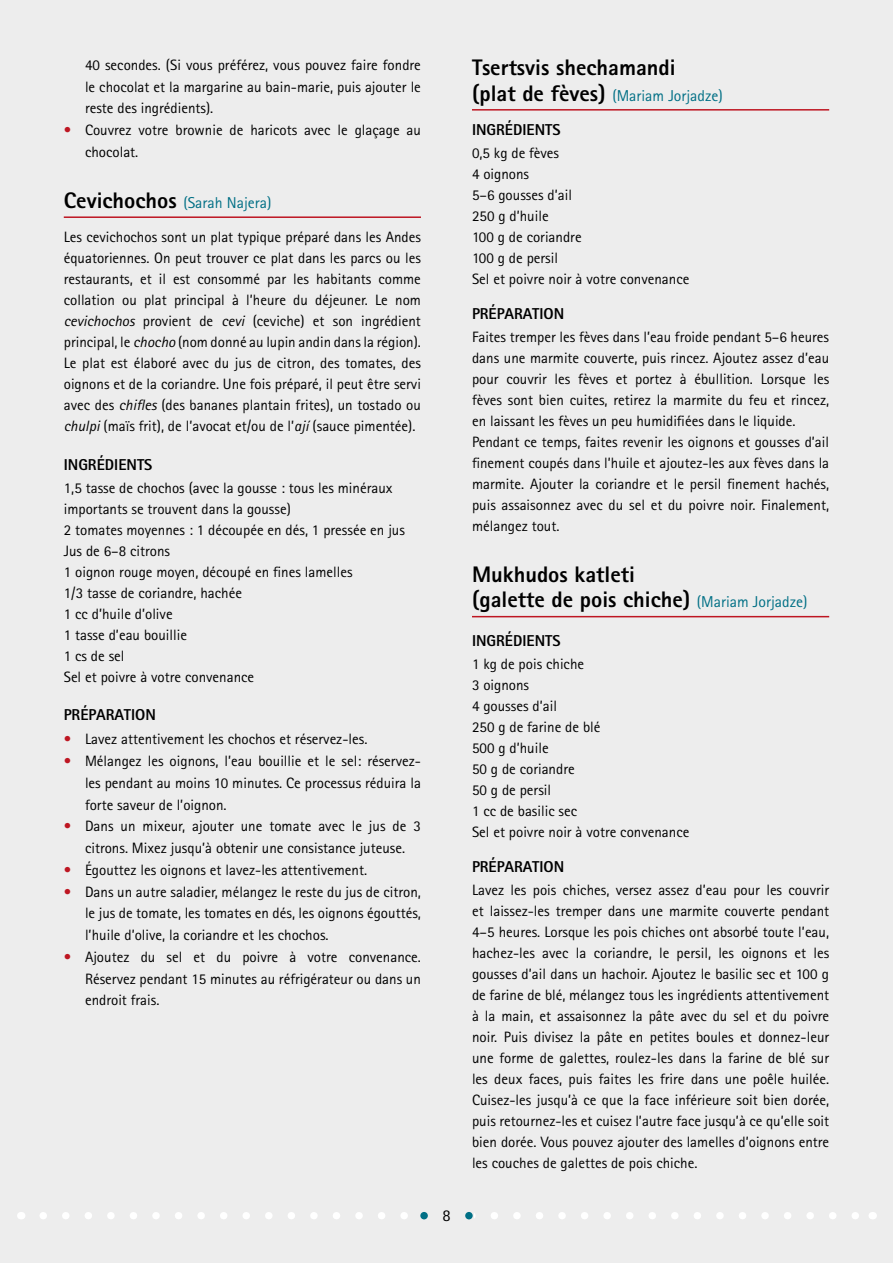
<style>
.page{position:relative;width:893px;height:1263px;background:#ededed}
.page>*{position:absolute;margin:0;border:0;box-sizing:border-box;transform-origin:0 0}
.t1{font:800 22.5px/25.5px "Rotis Sans Serif Std";color:#000}
.t2{font:16.5px "Rotis Sans Serif Std";color:#000}
.t3{font:15.75px/34.5px "Rotis Sans Serif Std";color:#006f85}
.t4{font:800 15.75px "Rotis Sans Serif Std";color:#000}
.t5{font:15px/21px "Rotis Sans Serif Std";color:#000;text-align:justify}
.s1{color:#be1622}
.s2{font-weight:800;font-size:22.5px;color:#000}
.s3{font-style:italic}
.s4{font-weight:800;color:#000}
.s5{font-weight:400;font-size:15.75px;color:#006f85}
</style>
<div class="page">
<svg style="left:43px;top:1212px;width:816px;height:7px"></svg>
<div style="left:419px;top:1204px;width:55px;height:23px;background:#ededed"></div>
<div style="left:420px;top:1212px;width:8px;height:7px;background:#006f85;border-radius:50%"></div>
<div style="left:465px;top:1212px;width:8px;height:7px;background:#006f85;border-radius:50%"></div>
<hr style="left:64px;top:216px;width:357px;height:2px;background:#be1622">
<hr style="left:472px;top:109px;width:357px;height:2px;background:#be1622">
<hr style="left:472px;top:616px;width:357px;height:1px;background:#be1622">
<p class="t5" style="left:85px;top:54px;width:337px;line-height:21.8px">40 secondes. (Si vous préférez, vous pouvez faire fondre le chocolat et la margarine au bain-marie, puis ajouter le reste des ingrédients).</p>
<p class="t5" style="left:85px;top:119px;width:337px;line-height:21.8px;text-indent:-21px"><span class="s1">•</span> Couvrez votre brownie de haricots avec le glaçage au chocolat.</p>
<p class="t3" style="left:64px;top:185px;width:209px"><span class="s2">Cevichochos</span> (Sarah Najera)</p>
<p class="t5" style="left:64px;top:226px;width:359px">Les cevichochos sont un plat typique préparé dans les Andes équatoriennes. On peut trouver ce plat dans les parcs ou les restaurants, et il est consommé par les habitants comme collation ou plat principal à l’heure du déjeuner. Le nom <span class="s3">cevichochos</span> provient de <span class="s3">cevi</span> (ceviche) et son ingrédient principal, le <span class="s3">chocho</span> (nom donné au lupin andin dans la région).<br>Le plat est élaboré avec du jus de citron, des tomates, des oignons et de la coriandre. Une fois préparé, il peut être servi avec des <span class="s3">chifles</span> (des bananes plantain frites), un tostado ou <span class="s3">chulpi</span> (maïs frit), de l’avocat et/ou de l’<span class="s3">ají</span> (sauce pimentée).</p>
<p class="t4" style="left:64px;top:454px;width:90px">INGRÉDIENTS</p>
<p class="t5" style="left:64px;top:477px;width:343px;text-align:left">1,5 tasse de chochos (avec la gousse : tous les minéraux importants se trouvent dans la gousse)<br>2 tomates moyennes : 1 découpée en dés, 1 pressée en jus<br>Jus de 6–8 citrons<br>1 oignon rouge moyen, découpé en fines lamelles<br>1/3 tasse de coriandre, hachée<br>1 cc d’huile d’olive<br>1 tasse d’eau bouillie<br>1 cs de sel<br>Sel et poivre à votre convenance</p>
<p class="t4" style="left:64px;top:705px;width:94px">PRÉPARATION</p>
<p class="t5" style="left:64px;top:729px;width:305px"><span class="s1">•</span> Lavez attentivement les chochos et réservez-les.</p>
<p class="t5" style="left:85px;top:750px;width:337px;line-height:21.8px;text-indent:-21px"><span class="s1">•</span> Mélangez les oignons, l’eau bouillie et le sel: réservez&shy;les pendant au moins 10 minutes. Ce processus réduira la forte saveur de l’oignon.</p>
<p class="t5" style="left:64px;top:815px;width:359px;line-height:21.8px;text-align:center"><span class="s1">•</span> Dans un mixeur, ajouter une tomate avec le jus de 3 citrons. Mixez jusqu’à obtenir une consistance juteuse.</p>
<p class="t5" style="left:64px;top:859px;width:305px"><span class="s1">•</span> Égouttez les oignons et lavez-les attentivement.</p>
<p class="t5" style="left:85px;top:881px;width:337px;line-height:21.8px;text-indent:-21px"><span class="s1">•</span> Dans un autre saladier, mélangez le reste du jus de citron, le jus de tomate, les tomates en dés, les oignons égouttés, l’huile d’olive, la coriandre et les chochos.</p>
<p class="t5" style="left:85px;top:946px;width:337px;line-height:21.8px;text-indent:-21px"><span class="s1">•</span> Ajoutez du sel et du poivre à votre convenance.<br>Réservez pendant 15 minutes au réfrigérateur ou dans un endroit frais.</p>
<p class="t2" style="left:442px;top:1206px;width:10px">8</p>
<h1 class="t1" style="left:472px;top:54px;width:205px">Tsertsvis shechamandi</h1>
<p class="t3" style="left:472px;top:78px;width:252px"><span class="s2">(plat de fèves)</span> (Mariam Jorjadze)<br><span class="s4">INGRÉDIENTS</span></p>
<p class="t5" style="left:472px;top:143px;width:219px;text-align:left">0,5 kg de fèves<br>4 oignons<br>5–6 gousses d’ail<br>250 g d’huile<br>100 g de coriandre<br>100 g de persil<br>Sel et poivre noir à votre convenance</p>
<p class="t4" style="left:472px;top:303px;width:94px">PRÉPARATION</p>
<p class="t5" style="left:472px;top:326px;width:359px;text-align:left">Faites tremper les fèves dans l’eau froide pendant 5–6 heures dans une marmite couverte, puis rincez. Ajoutez assez d’eau pour couvrir les fèves et portez à ébullition. Lorsque les fèves sont bien cuites, retirez la marmite du feu et rincez, en laissant les fèves un peu humidifiées dans le liquide.<br>Pendant ce temps, faites revenir les oignons et gousses d’ail finement coupés dans l’huile et ajoutez-les aux fèves dans la marmite. Ajouter la coriandre et le persil finement hachés, puis assaisonnez avec du sel et du poivre noir. Finalement, mélangez tout.</p>
<h1 class="t1" style="left:472px;top:561px;width:337px">Mukhudos katleti<br>(galette de pois chiche) <span class="s5">(Mariam Jorjadze)</span></h1>
<p class="t4" style="left:472px;top:631px;width:90px">INGRÉDIENTS</p>
<p class="t5" style="left:472px;top:654px;width:219px;text-align:left">1 kg de pois chiche<br>3 oignons<br>4 gousses d’ail<br>250 g de farine de blé<br>500 g d’huile<br>50 g de coriandre<br>50 g de persil<br>1 cc de basilic sec<br>Sel et poivre noir à votre convenance</p>
<p class="t4" style="left:472px;top:856px;width:94px">PRÉPARATION</p>
<p class="t5" style="left:472px;top:879px;width:359px">Lavez les pois chiches, versez assez d’eau pour les couvrir et laissez-les tremper dans une marmite couverte pendant 4–5 heures. Lorsque les pois chiches ont absorbé toute l’eau, hachez-les avec la coriandre, le persil, les oignons et les gousses d’ail dans un hachoir. Ajoutez le basilic sec et 100 g de farine de blé, mélangez tous les ingrédients attentivement à la main, et assaisonnez la pâte avec du sel et du poivre noir. Puis divisez la pâte en petites boules et donnez-leur une forme de galettes, roulez-les dans la farine de blé sur les deux faces, puis faites les frire dans une poêle huilée.<br>Cuisez-les jusqu’à ce que la face inférieure soit bien dorée, puis retournez-les et cuisez l’autre face jusqu’à ce qu’elle soit bien dorée. Vous pouvez ajouter des lamelles d’oignons entre les couches de galettes de pois chiche.</p>
</div>
